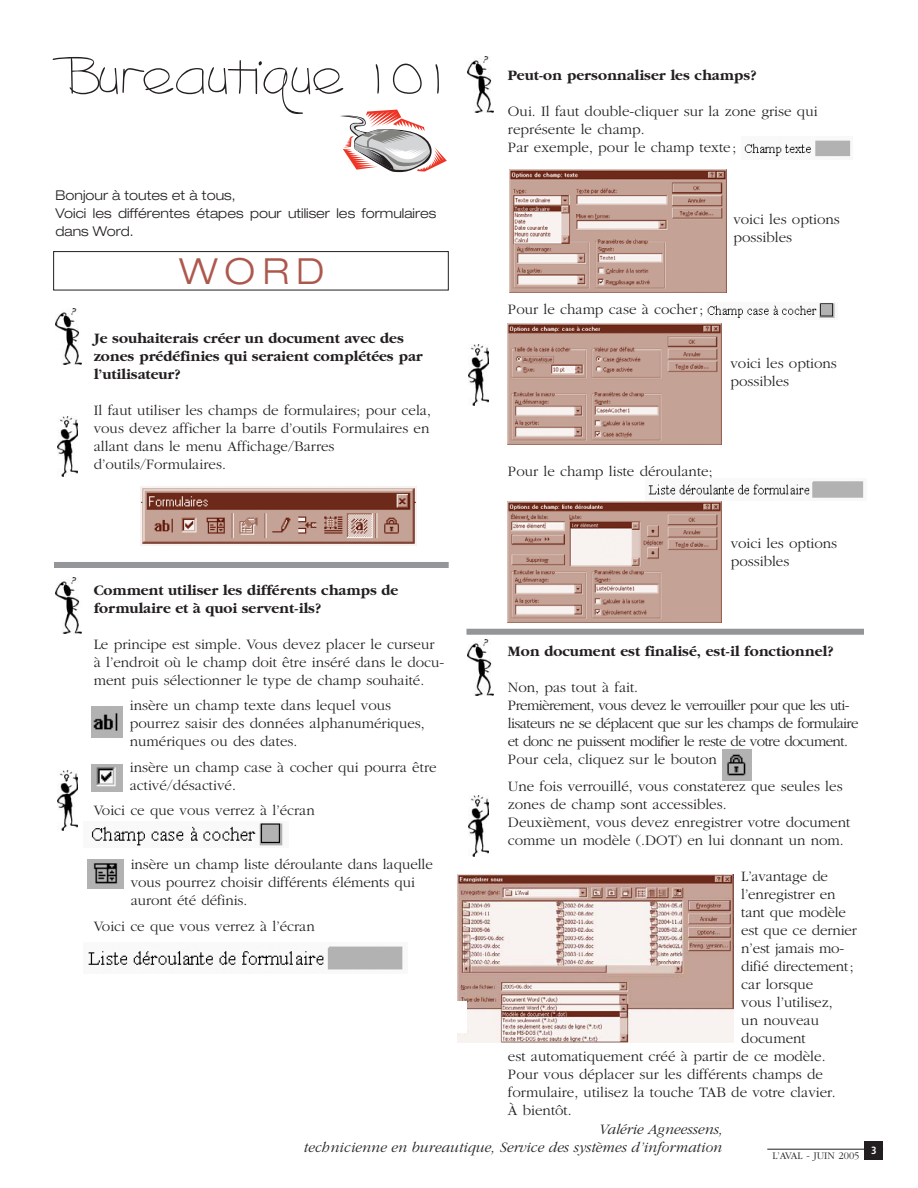
<style>
.page{position:relative;width:918px;height:1188px;background:#fff}
.page>*{position:absolute;margin:0;border:0;box-sizing:border-box;transform-origin:0 0}
.t1{font:54.75px "Grafitti Script SSK";color:#231f20}
.t2{font:300 expanded 36px "Helvetica Neue";color:#ad584d}
.t3{font:300 15px/18px "Garamond";color:#231f20}
.t4{font:700 15px/18px "Garamond";color:#231f20}
.t5{font:300 15px/18px "Garamond";letter-spacing:-.04em;color:#231f20}
.t6{font:italic 300 15px/18px "Garamond";color:#231f20;text-align:right}
.t7{font:300 expanded 13.5px/18px "Helvetica Neue";color:#231f20}
.t8{font:300 10.5px "Garamond";color:#231f20}
.t9{font:700 condensed 10.5px "Frutiger";color:#fff}
</style>
<div class="page">
<svg style="left:340px;top:110px;width:107px;height:62px"></svg>
<img style="left:55px;top:309px;width:26px;height:56px">
<img style="left:58px;top:416px;width:19px;height:60px">
<img style="left:55px;top:577px;width:26px;height:56px">
<img style="left:58px;top:770px;width:19px;height:60px">
<div style="left:865px;top:1141px;width:18px;height:19px;background:#231f20"></div>
<hr style="left:767px;top:1149px;width:116px;height:1px;background:#231f20">
<div style="left:53px;top:251px;width:396px;height:39px;border:1px solid #231f20"></div>
<img style="left:141px;top:486px;width:276px;height:60px">
<img style="left:92px;top:707px;width:30px;height:30px">
<img style="left:92px;top:764px;width:30px;height:27px">
<img style="left:87px;top:860px;width:36px;height:29px">
<img style="left:91px;top:823px;width:192px;height:23px">
<img style="left:88px;top:946px;width:315px;height:24px">
<img style="left:468px;top:57px;width:26px;height:56px">
<img style="left:469px;top:796px;width:19px;height:60px">
<img style="left:469px;top:345px;width:19px;height:60px">
<img style="left:468px;top:639px;width:26px;height:56px">
<div style="left:466px;top:629px;width:398px;height:6px;background:#939598"></div>
<div style="left:54px;top:562px;width:395px;height:6px;background:#939598"></div>
<img style="left:744px;top:140px;width:107px;height:17px">
<img style="left:509px;top:170px;width:217px;height:122px">
<img style="left:707px;top:303px;width:128px;height:15px">
<img style="left:508px;top:324px;width:214px;height:121px">
<img style="left:648px;top:481px;width:216px;height:17px">
<img style="left:507px;top:502px;width:214px;height:121px">
<img style="left:722px;top:750px;width:30px;height:30px">
<img style="left:458px;top:875px;width:276px;height:167px">
<div style="left:454px;top:1001px;width:12px;height:32px;background:#fff"></div>
<h1 class="t1" style="left:55px;top:56px;width:399px">Bureautique 101</h1>
<p class="t7" style="left:56px;top:188px;width:382px">Bonjour à toutes et à tous,<br>Voici les différentes étapes pour utiliser les formulaires dans Word.</p>
<h2 class="t2" style="left:179px;top:258px;width:146px">WORD</h2>
<p class="t4" style="left:94px;top:330px;width:331px">Je souhaiterais créer un document avec des zones prédéfinies qui seraient complétées par l’utilisateur?</p>
<p class="t3" style="left:94px;top:402px;width:339px">Il faut utiliser les champs de formulaires; pour cela, vous devez afficher la barre d’outils Formulaires en allant dans le menu Affichage/Barres d’outils/Formulaires.</p>
<p class="t4" style="left:508px;top:68px;width:250px">Peut-on personnaliser les champs?</p>
<p class="t3" style="left:508px;top:104px;width:311px">Oui. Il faut double-cliquer sur la zone grise qui représente le champ.<br>Par exemple, pour le champ texte;</p>
<p class="t3" style="left:508px;top:302px;width:197px">Pour le champ case à cocher;</p>
<p class="t3" style="left:733px;top:212px;width:108px">voici les options possibles</p>
<p class="t3" style="left:730px;top:356px;width:108px">voici les options possibles</p>
<p class="t3" style="left:508px;top:464px;width:206px">Pour le champ liste déroulante;</p>
<p class="t3" style="left:731px;top:536px;width:108px">voici les options possibles</p>
<p class="t4" style="left:94px;top:582px;width:306px">Comment utiliser les différents champs de formulaire et à quoi servent-ils?</p>
<p class="t3" style="left:94px;top:636px;width:352px">Le principe est simple. Vous devez placer le curseur à l’endroit où le champ doit être inséré dans le docu&shy;ment puis sélectionner le type de champ souhaité.</p>
<p class="t3" style="left:130px;top:698px;width:297px">insère un champ texte dans lequel vous pourrez saisir des données alphanumériques, numériques ou des dates.</p>
<p class="t3" style="left:130px;top:759px;width:308px">insère un champ case à cocher qui pourra être activé/désactivé.</p>
<p class="t3" style="left:94px;top:803px;width:223px">Voici ce que vous verrez à l’écran</p>
<p class="t4" style="left:508px;top:644px;width:327px">Mon document est finalisé, est-il fonctionnel?</p>
<p class="t5" style="left:508px;top:680px;width:352px">Non, pas tout à fait.<br>Premièrement, vous devez le verrouiller pour que les uti&shy;lisateurs ne se déplacent que sur les champs de formulaire et donc ne puissent modifier le reste de votre document.<br>Pour cela, cliquez sur le bouton</p>
<p class="t3" style="left:508px;top:779px;width:344px">Une fois verrouillé, vous constaterez que seules les zones de champ sont accessibles.<br>Deuxièment, vous devez enregistrer votre document comme un modèle (.DOT) en lui donnant un nom.</p>
<p class="t3" style="left:741px;top:869px;width:88px">L’avantage de</p>
<p class="t3" style="left:741px;top:887px;width:96px">l’enregistrer en</p>
<p class="t3" style="left:741px;top:905px;width:106px">tant que modèle</p>
<p class="t3" style="left:741px;top:923px;width:117px">est que ce dernier</p>
<p class="t3" style="left:741px;top:941px;width:105px">n’est jamais mo-</p>
<p class="t3" style="left:741px;top:959px;width:114px">difié directement;</p>
<p class="t3" style="left:741px;top:977px;width:74px">car lorsque</p>
<p class="t3" style="left:741px;top:995px;width:93px">vous l’utilisez,</p>
<p class="t3" style="left:741px;top:1013px;width:79px">un nouveau</p>
<p class="t3" style="left:741px;top:1031px;width:66px">document</p>
<p class="t3" style="left:508px;top:1049px;width:319px">est automatiquement créé à partir de ce modèle.</p>
<p class="t3" style="left:508px;top:1067px;width:317px">Pour vous déplacer sur les différents champs de</p>
<p class="t3" style="left:508px;top:1085px;width:329px">formulaire, utilisez la touche TAB de votre clavier.</p>
<p class="t3" style="left:508px;top:1103px;width:65px">À bientôt.</p>
<p class="t6" style="left:303px;top:1122px;width:421px">Valérie Agneessens,<br>technicienne en bureautique, Service des systèmes d’information</p>
<p class="t3" style="left:131px;top:857px;width:304px">insère un champ liste déroulante dans laquelle vous pourrez choisir différents éléments qui auront été définis.</p>
<p class="t3" style="left:94px;top:918px;width:223px">Voici ce que vous verrez à l’écran</p>
<p class="t8" style="left:772px;top:1152px;width:89px">L’AVAL - JUIN 2005</p>
<p class="t9" style="left:871px;top:1146px;width:7px">3</p>
</div>
